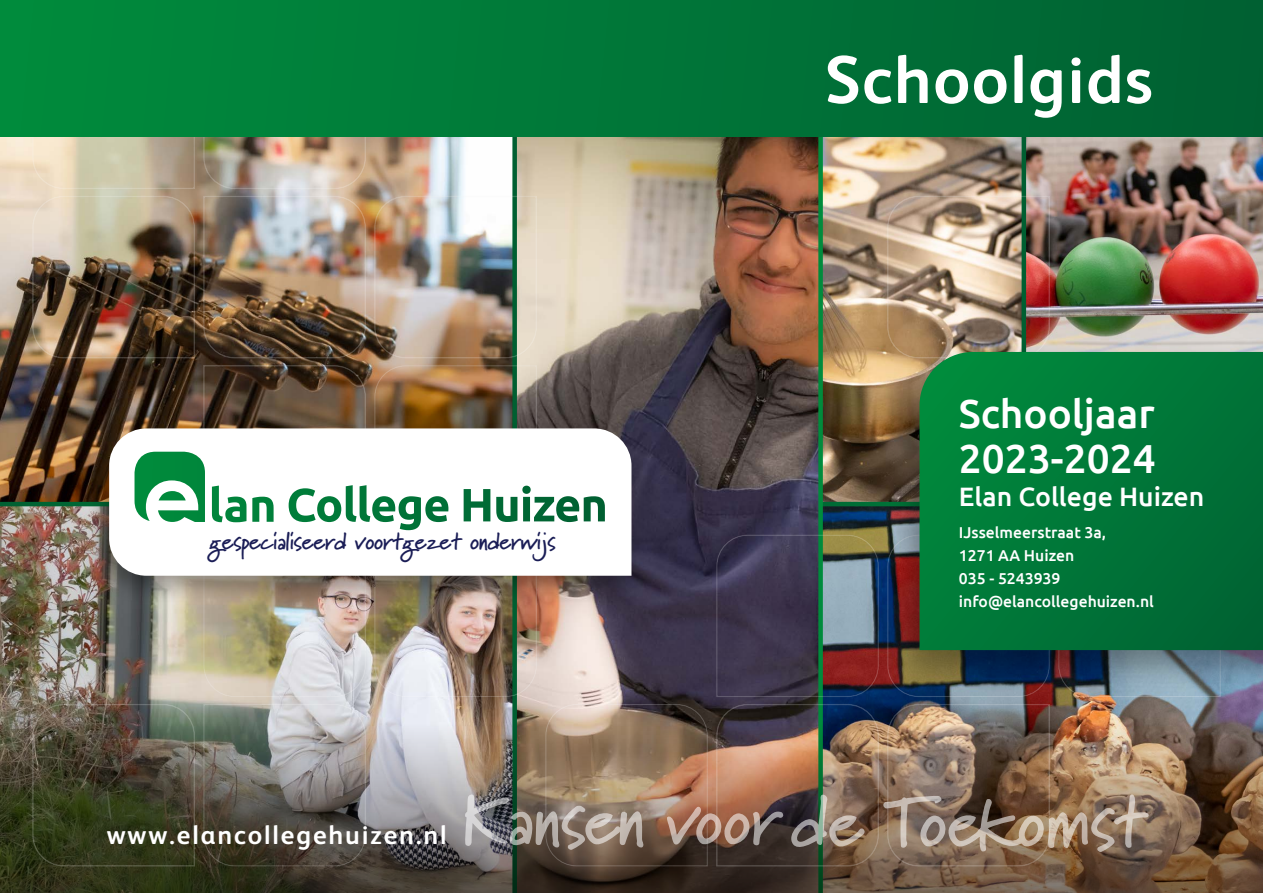
<style>
.page{position:relative;width:1263px;height:893px;background:#fff}
.page>*{position:absolute;margin:0;border:0;box-sizing:border-box;transform-origin:0 0}
.t1{font:700 67.5px "FS Albert";letter-spacing:.02em;color:#fff}
.t2{font:500 40.5px/45px "Ubuntu";color:#fff}
.t3{font:500 26.7px "Ubuntu";color:#fff}
.t4{font:700 26.4px "FS Albert";letter-spacing:.07em;color:#fff}
.t5{font:700 23.1px "Marydale";letter-spacing:-.02em;color:#1a1d56}
.t6{font:500 15.75px/23.1px "Ubuntu";color:#fff}
</style>
<div class="page">
<img style="left:0;top:506px;width:31px;height:218px">
<img style="left:1221px;top:136px;width:42px;height:206px">
<img style="left:0;top:136px;width:31px;height:370px">
<svg style="left:0;top:724px;width:1263px;height:169px;background:#4b3e2c"></svg>
<div style="left:0;top:0;width:1263px;height:136px;background:linear-gradient(to right,#008c3d,#006033)"></div>
<svg style="left:1221px;top:352px;width:42px;height:298px;background:#006b35"></svg>
<img style="left:31px;top:25px;width:1190px;height:842px">
<h3 class="t5" style="left:209px;top:528px;width:348px">gespecialiseerd voortgezet onderwijs</h3>
<h3 class="t4" style="left:107px;top:817px;width:341px">www.elancollegehuizen.nl</h3>
<h1 class="t1" style="left:824px;top:34px;width:330px">Schoolgids</h1>
<h2 class="t2" style="left:959px;top:390px;width:198px">Schooljaar<br>2023-2024</h2>
<h3 class="t3" style="left:959px;top:480px;width:247px">Elan College Huizen</h3>
<p class="t6" style="left:959px;top:520px;width:196px">IJsselmeerstraat 3a,<br>1271 AA Huizen<br>035 - 5243939 info@elancollegehuizen.nl</p>
</div>
